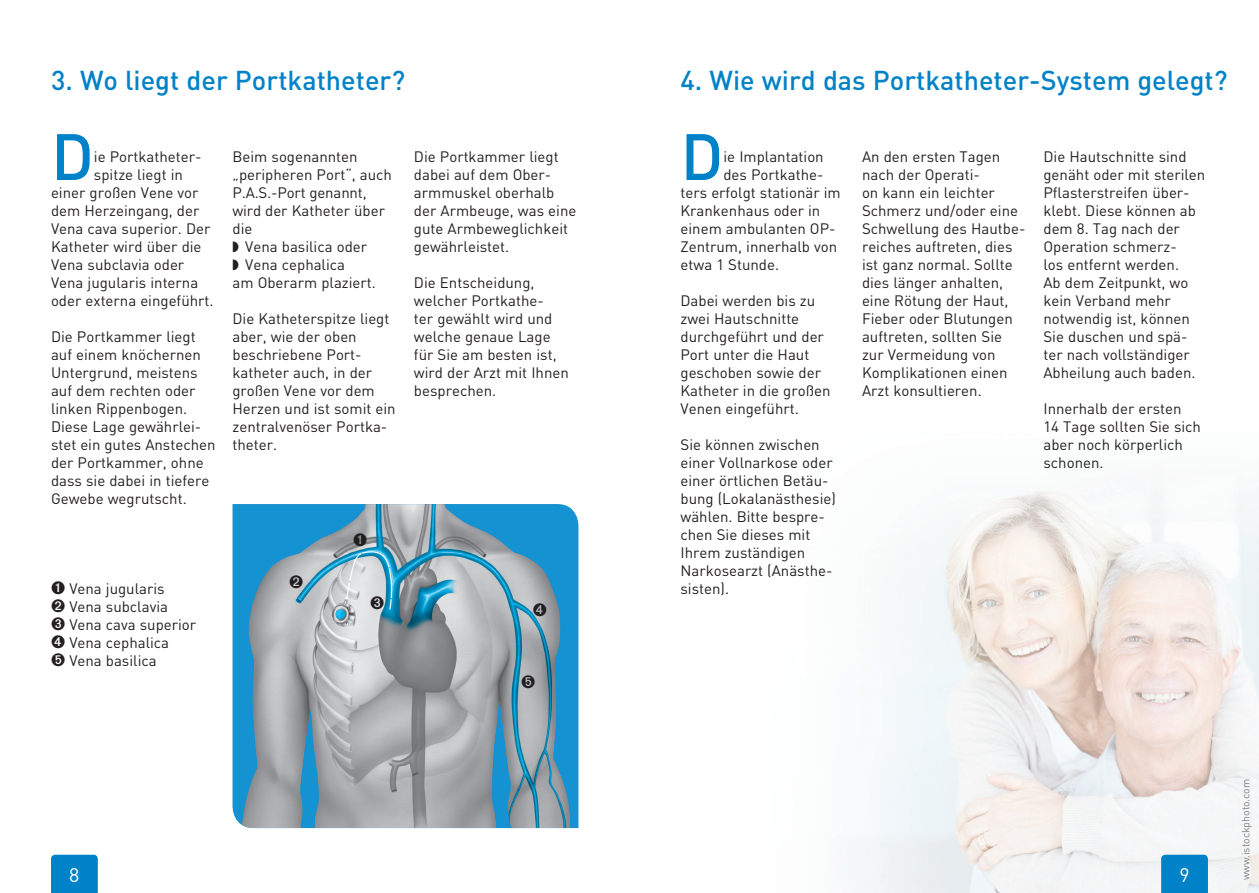
<style>
.page{position:relative;width:1259px;height:893px;background:#fff}
.page>*{position:absolute;margin:0;border:0;box-sizing:border-box;transform-origin:0 0}
.t1{font:500 64.5px "DIN";color:#0082c8}
.t2{font:500 27px "DIN";color:#0082c8}
.t3{font:19.5px "DIN";color:#fff}
.t4{font:15px/18px "DIN";color:#231f20}
.t5{font:10.5px "DIN";color:#808285}
</style>
<div class="page">
<div style="left:51px;top:855px;width:47px;height:38px;background:#0082c8"></div>
<img style="left:848px;top:485px;width:411px;height:408px">
<svg style="left:232px;top:504px;width:346px;height:324px;background:#2499d3"></svg>
<img style="left:241px;top:504px;width:332px;height:324px">
<div style="left:1161px;top:855px;width:47px;height:38px;background:#0082c8"></div>
<svg style="left:354px;top:534px;width:12px;height:12px"></svg>
<svg style="left:290px;top:575px;width:13px;height:13px"></svg>
<svg style="left:371px;top:596px;width:12px;height:13px"></svg>
<svg style="left:533px;top:603px;width:13px;height:13px"></svg>
<svg style="left:521px;top:675px;width:13px;height:13px"></svg>
<h2 class="t2" style="left:51px;top:71px;width:356px">3. Wo liegt der Portkatheter?</h2>
<h2 class="t2" style="left:680px;top:71px;width:548px">4. Wie wird das Portkatheter-System gelegt?</h2>
<h1 class="t1" style="left:680px;top:134px;width:44px">D</h1>
<h1 class="t1" style="left:51px;top:134px;width:44px">D</h1>
<p class="t4" style="left:94px;top:149px;width:109px">ie Portkatheter-</p>
<p class="t4" style="left:94px;top:167px;width:90px">spitze liegt in</p>
<p class="t4" style="left:51px;top:185px;width:149px">einer großen Vene vor</p>
<p class="t4" style="left:51px;top:203px;width:150px">dem Herz eingang, der</p>
<p class="t4" style="left:51px;top:221px;width:161px">Vena cava superior. Der</p>
<p class="t4" style="left:51px;top:239px;width:152px">Katheter wird über die</p>
<p class="t4" style="left:51px;top:257px;width:135px">Vena subclavia oder</p>
<p class="t4" style="left:51px;top:275px;width:149px">Vena jugularis interna</p>
<p class="t4" style="left:51px;top:293px;width:164px">oder externa eingeführt.</p>
<p class="t4" style="left:51px;top:329px;width:166px">Die Portkammer liegt auf einem knöchernen<br>Untergrund, meistens auf dem rechten oder linken Rippenbogen.<br>Diese Lage gewährlei&shy;stet ein gutes Anstechen der Portkammer, ohne dass sie dabei in tiefere<br>Gewebe wegrutscht.</p>
<p class="t4" style="left:232px;top:149px;width:161px">Beim sogenannten „peripheren Port“, auch<br>P.A.S.-Port genannt, wird der Katheter über die<br>◗ Vena basilica oder<br>◗ Vena cephalica<br>am Oberarm plaziert.</p>
<p class="t4" style="left:232px;top:311px;width:165px">Die Katheterspitze liegt aber, wie der oben beschriebene Port&shy;katheter auch, in der großen Vene vor dem<br>Herzen und ist somit ein zentralvenöser Portka&shy;theter.</p>
<p class="t4" style="left:723px;top:149px;width:102px">ie Implantation</p>
<p class="t4" style="left:723px;top:167px;width:102px">des Portkathe-</p>
<p class="t4" style="left:680px;top:185px;width:162px">ters erfolgt stationär im</p>
<p class="t4" style="left:680px;top:203px;width:141px">Krankenhaus oder in</p>
<p class="t4" style="left:680px;top:221px;width:156px">einem ambulanten OP-</p>
<p class="t4" style="left:680px;top:239px;width:158px">Zentrum, innerhalb von</p>
<p class="t4" style="left:680px;top:257px;width:100px">etwa 1 Stunde.</p>
<p class="t4" style="left:680px;top:293px;width:151px">Dabei werden bis zu zwei Hautschnitte durchgeführt und der<br>Port unter die Haut geschoben sowie der<br>Katheter in die großen<br>Venen eingeführt.</p>
<p class="t4" style="left:680px;top:437px;width:157px">Sie können zwischen einer Vollnarkose oder einer örtlichen Betäu&shy;bung (Lokalanästhesie) wählen. Bitte bespre&shy;chen Sie dieses mit<br>Ihrem zuständigen<br>Narkosearzt (Anästhe&shy;sisten).</p>
<p class="t4" style="left:862px;top:149px;width:165px">An den ersten Tagen nach der Operati-<br>on kann ein leichter<br>Schmerz und/oder eine<br>Schwellung des Hautbe&shy;reiches auftreten, dies ist ganz normal. Sollte dies länger anhalten, eine Rötung der Haut,<br>Fieber oder Blutungen auftreten, sollten Sie zur Vermei dung von<br>Kom plikationen einen<br>Arzt konsultieren.</p>
<p class="t4" style="left:1043px;top:149px;width:163px">Die Hautschnitte sind genäht oder mit sterilen<br>Pflasterstreifen über&shy;klebt. Diese können ab dem 8. Tag nach der<br>Opera tion schmerz-<br>los entfernt werden.<br>Ab dem Zeitpunkt, wo kein Verband mehr notwendig ist, können<br>Sie duschen und spä&shy;ter nach vollständiger<br>Abheilung auch baden.</p>
<p class="t4" style="left:1043px;top:401px;width:159px">Innerhalb der ersten<br>14 Tage sollten Sie sich aber noch körperlich schonen.</p>
<p class="t4" style="left:414px;top:149px;width:164px">Die Portkammer liegt dabei auf dem Ober&shy;armmuskel oberhalb der Armbeuge, was eine gute Armbeweglichkeit gewährleistet.</p>
<p class="t4" style="left:414px;top:275px;width:156px">Die Entscheidung, welcher Portkathe-<br>ter gewählt wird und welche genaue Lage für Sie am besten ist, wird der Arzt mit Ihnen besprechen.</p>
<p class="t4" style="left:51px;top:581px;width:147px">➊ Vena jugularis<br>➋ Vena subclavia<br>➌ Vena cava superior<br>➍ Vena cephalica<br>➎ Vena basilica</p>
<h3 class="t3" style="left:69px;top:868px;width:12px">8</h3>
<h3 class="t3" style="left:1179px;top:868px;width:12px">9</h3>
<p class="t5" style="left:1242px;top:880px;width:103px;rotate:-90deg">www.istockphoto.com</p>
</div>
